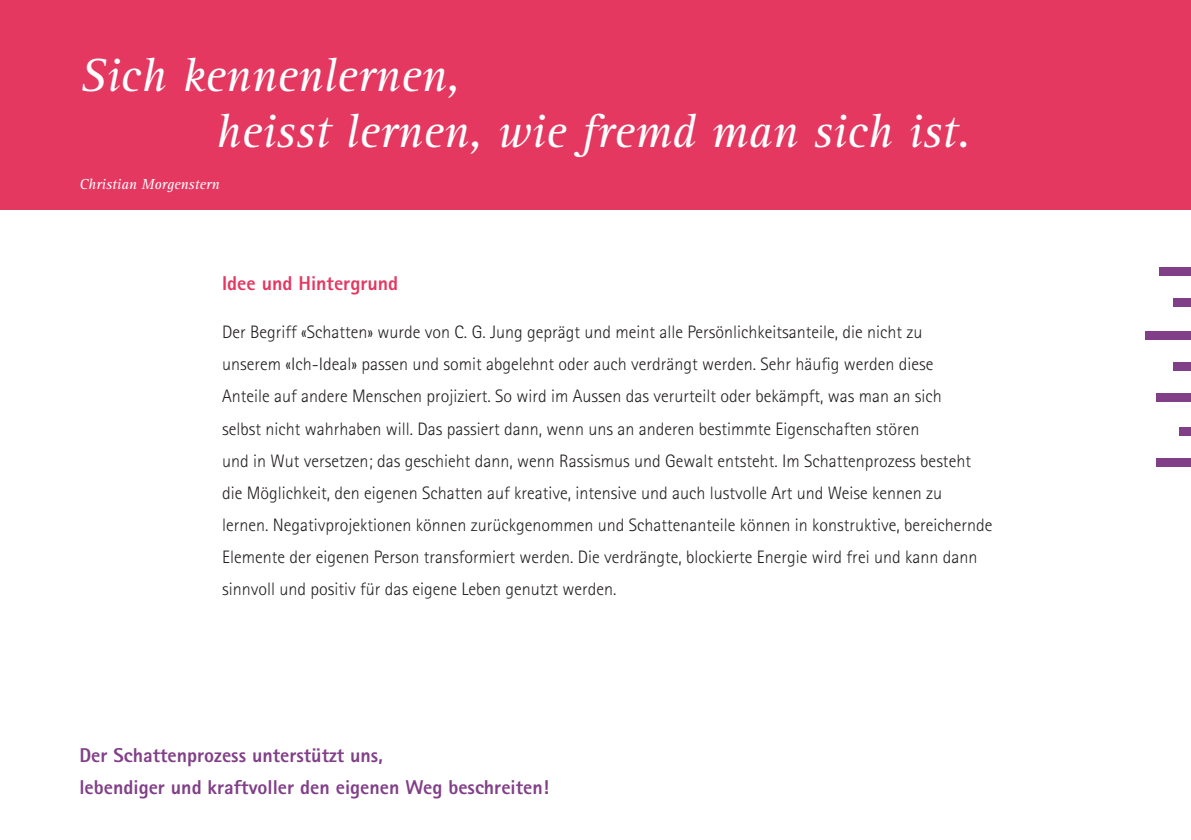
<style>
.page{position:relative;width:1191px;height:840px;background:#fff}
.page>*{position:absolute;margin:0;border:0;box-sizing:border-box;transform-origin:0 0}
.t1{font:italic 48px/56px "Rotis Serif";color:#fff}
.t2{font:800 20px/32px "Rotis Sans Serif";color:#813f88}
.t3{font:800 20px "Rotis Sans Serif";color:#e43861}
.t4{font:300 18px/32px "Rotis Sans Serif";color:#231f20}
.t5{font:italic 15px "Rotis Serif";color:#fff}
</style>
<div class="page">
<div style="left:0;top:0;width:1191px;height:210px;background:#e43861"></div>
<div style="left:1145px;top:331px;width:46px;height:8px;background:#813f88"></div>
<div style="left:1159px;top:267px;width:32px;height:9px;background:#813f88"></div>
<div style="left:1174px;top:298px;width:17px;height:8px;background:#813f88"></div>
<div style="left:1174px;top:362px;width:17px;height:8px;background:#813f88"></div>
<div style="left:1157px;top:393px;width:34px;height:9px;background:#813f88"></div>
<div style="left:1179px;top:426px;width:12px;height:9px;background:#813f88"></div>
<div style="left:1157px;top:458px;width:34px;height:9px;background:#813f88"></div>
<h1 class="t1" style="left:215px;top:48px;width:756px;text-indent:-136px">Sich kennenlernen,<br>heisst lernen, wie fremd man sich ist.</h1>
<p class="t5" style="left:79px;top:175px;width:141px">Christian Morgenstern</p>
<p class="t3" style="left:222px;top:271px;width:177px">Idee und Hintergrund</p>
<p class="t4" style="left:222px;top:316px;width:772px">Der Begriff «Schatten» wurde von C. G. Jung geprägt und meint alle Persönlichkeitsanteile, die nicht zu<br>unserem «Ich-Ideal» passen und somit abgelehnt oder auch verdrängt werden. Sehr häufig werden diese<br>Anteile auf andere Menschen projiziert. So wird im Aussen das verurteilt oder bekämpft, was man an sich<br>selbst nicht wahrhaben will. Das passiert dann, wenn uns an anderen bestimmte Eigenschaften stören<br>und in Wut versetzen; das geschieht dann, wenn Rassismus und Gewalt entsteht. Im Schattenprozess besteht die Möglichkeit, den eigenen Schatten auf kreative, intensive und auch lustvolle Art und Weise kennen zu lernen. Negativprojektionen können zurückgenommen und Schattenanteile können in konstruktive, bereichernde Elemente der eigenen Person transformiert werden. Die verdrängte, blockierte Energie wird frei und kann dann sinnvoll und positiv für das eigene Leben genutzt werden.</p>
<p class="t2" style="left:79px;top:738px;width:471px">Der Schattenprozess unterstützt uns,<br>lebendiger und kraftvoller den eigenen Weg beschreiten!</p>
</div>
